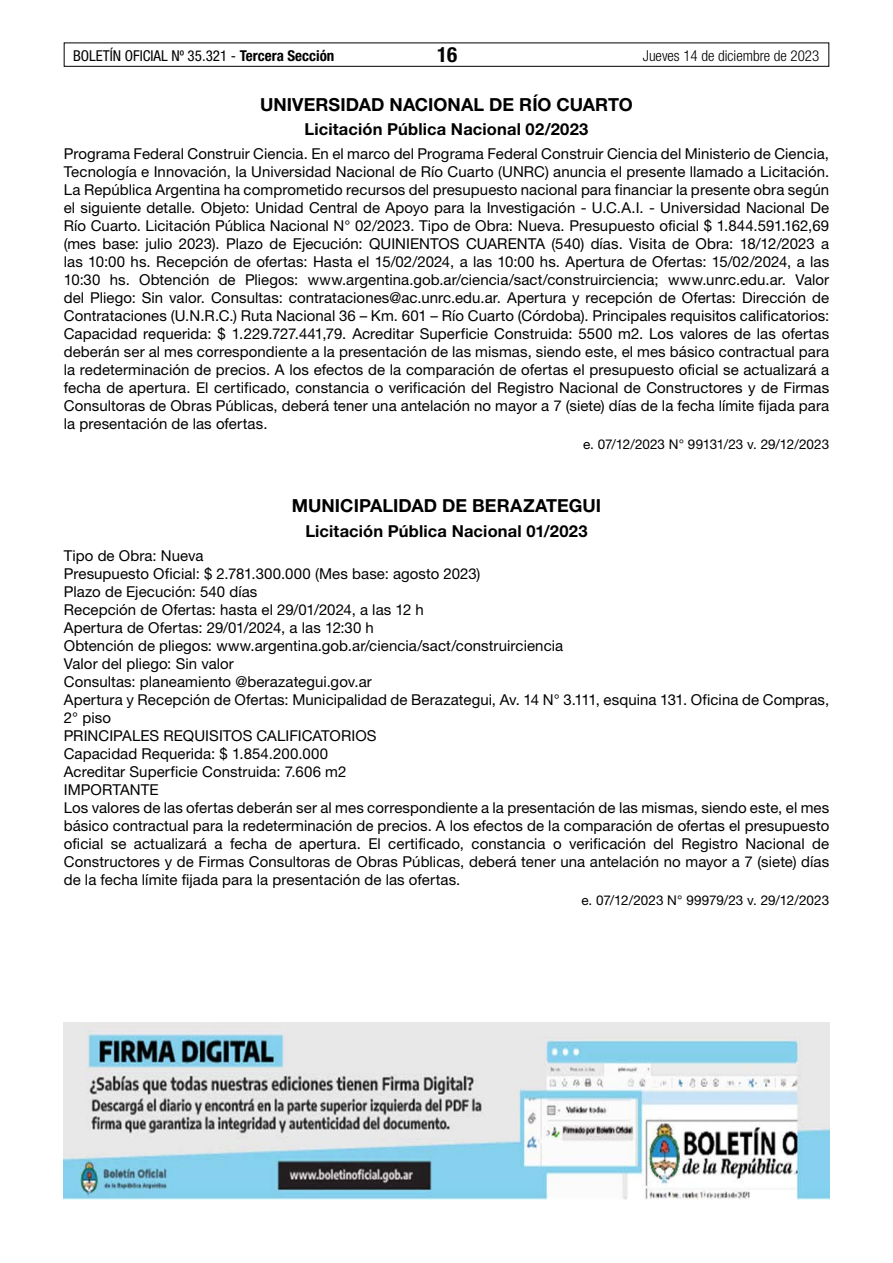
<style>
.page{position:relative;width:893px;height:1263px;background:#fff}
.page>*{position:absolute;margin:0;border:0;box-sizing:border-box;transform-origin:0 0}
.t1{font:700 condensed 21px "Helvetica Neue LT Std";color:#000}
.t2{font:700 18px "Helvetica Neue LT Std";letter-spacing:.005em;color:#000}
.t3{font:700 16.5px "Helvetica Neue LT Std";letter-spacing:.01em;color:#000}
.t4{font:15px/18px "Helvetica Neue LT Std";letter-spacing:.005em;color:#000;text-align:justify}
.t5{font:condensed 15px "Helvetica Neue LT Std";color:#000}
.t6{font:300 condensed 15px "Helvetica Neue LT Std";color:#000}
.t7{font:13.5px "Helvetica Neue LT Std";letter-spacing:-.005em;color:#000}
.s1{font-weight:700}
</style>
<div class="page">
<div style="left:64px;top:43px;width:765px;height:24px;border:1px solid #000"></div>
<img style="left:64px;top:1023px;width:765px;height:176px">
<p class="t5" style="left:73px;top:47px;width:263px">BOLETÍN OFICIAL Nº 35.321 - <span class="s1">Tercera Sección</span></p>
<h1 class="t1" style="left:437px;top:42px;width:22px">16</h1>
<p class="t6" style="left:643px;top:47px;width:178px">Jueves 14 de diciembre de 2023</p>
<p class="t2" style="left:260px;top:93px;width:374px">UNIVERSIDAD NACIONAL DE RÍO CUARTO</p>
<p class="t3" style="left:305px;top:119px;width:285px">Licitación Pública Nacional 02/2023</p>
<p class="t4" style="left:64px;top:145px;width:767px">Programa Federal Construir Ciencia. En el marco del Programa Federal Construir Ciencia del Ministerio de Ciencia, Tecnología e Innovación, la Universidad Nacional de Río Cuarto (UNRC) anuncia el presente llamado a Licitación.<br>La República Argentina ha comprometido recursos del presupuesto nacional para financiar la presente obra según el siguiente detalle. Objeto: Unidad Central de Apoyo para la Investigación - U.C.A.I. - Universidad Nacional De Río Cuarto. Licitación Pública Nacional N° 02/2023. Tipo de Obra: Nueva. Presupuesto oficial $ 1.844.591.162,69 (mes base: julio 2023). Plazo de Ejecución: QUINIENTOS CUARENTA (540) días. Visita de Obra: 18/12/2023 a las 10:00 hs. Recepción de ofertas: Hasta el 15/02/2024, a las 10:00 hs. Apertura de Ofertas: 15/02/2024, a las 10:30 hs. Obtención de Pliegos: www.argentina.gob.ar/ciencia/sact/construirciencia; www.unrc.edu.ar. Valor del Pliego: Sin valor. Consultas: contrataciones@ac.unrc.edu.ar. Apertura y recepción de Ofertas: Dirección de Contrataciones (U.N.R.C.) Ruta Nacional 36 – Km. 601 – Río Cuarto (Córdoba). Principales requisitos calificatorios:<br>Capacidad requerida: $ 1.229.727.441,79. Acreditar Superficie Construida: 5500 m2. Los valores de las ofertas deberán ser al mes correspondiente a la presentación de las mismas, siendo este, el mes básico contractual para la redeterminación de precios. A los efectos de la comparación de ofertas el presupuesto oficial se actualizará a fecha de apertura. El certificado, constancia o verificación del Registro Nacional de Constructores y de Firmas Consultoras de Obras Públicas, deberá tener una antelación no mayor a 7 (siete) días de la fecha límite fijada para la presentación de las ofertas.</p>
<p class="t7" style="left:583px;top:436px;width:248px">e. 07/12/2023 N° 99131/23 v. 29/12/2023</p>
<p class="t2" style="left:292px;top:495px;width:311px">MUNICIPALIDAD DE BERAZATEGUI</p>
<p class="t3" style="left:305px;top:521px;width:284px">Licitación Pública Nacional 01/2023</p>
<p class="t4" style="left:64px;top:547px;width:767px;text-align:left">Tipo de Obra: Nueva<br>Presupuesto Oficial: $ 2.781.300.000 (Mes base: agosto 2023)<br>Plazo de Ejecución: 540 días<br>Recepción de Ofertas: hasta el 29/01/2024, a las 12 h<br>Apertura de Ofertas: 29/01/2024, a las 12:30 h<br>Obtención de pliegos: www.argentina.gob.ar/ciencia/sact/construirciencia<br>Valor del pliego: Sin valor<br>Consultas: planeamiento @berazategui.gov.ar<br>Apertura y Recepción de Ofertas: Municipalidad de Berazategui, Av. 14 N° 3.111, esquina 131. Oficina de Compras, 2° piso<br>PRINCIPALES REQUISITOS CALIFICATORIOS<br>Capacidad Requerida: $ 1.854.200.000<br>Acreditar Superficie Construida: 7.606 m2<br>IMPORTANTE<br>Los valores de las ofertas deberán ser al mes correspondiente a la presentación de las mismas, siendo este, el mes básico contractual para la redeterminación de precios. A los efectos de la comparación de ofertas el presupuesto oficial se actualizará a fecha de apertura. El certificado, constancia o verificación del Registro Nacional de Constructores y de Firmas Consultoras de Obras Públicas, deberá tener una antelación no mayor a 7 (siete) días de la fecha límite fijada para la presentación de las ofertas.</p>
<p class="t7" style="left:581px;top:892px;width:249px">e. 07/12/2023 N° 99979/23 v. 29/12/2023</p>
</div>
